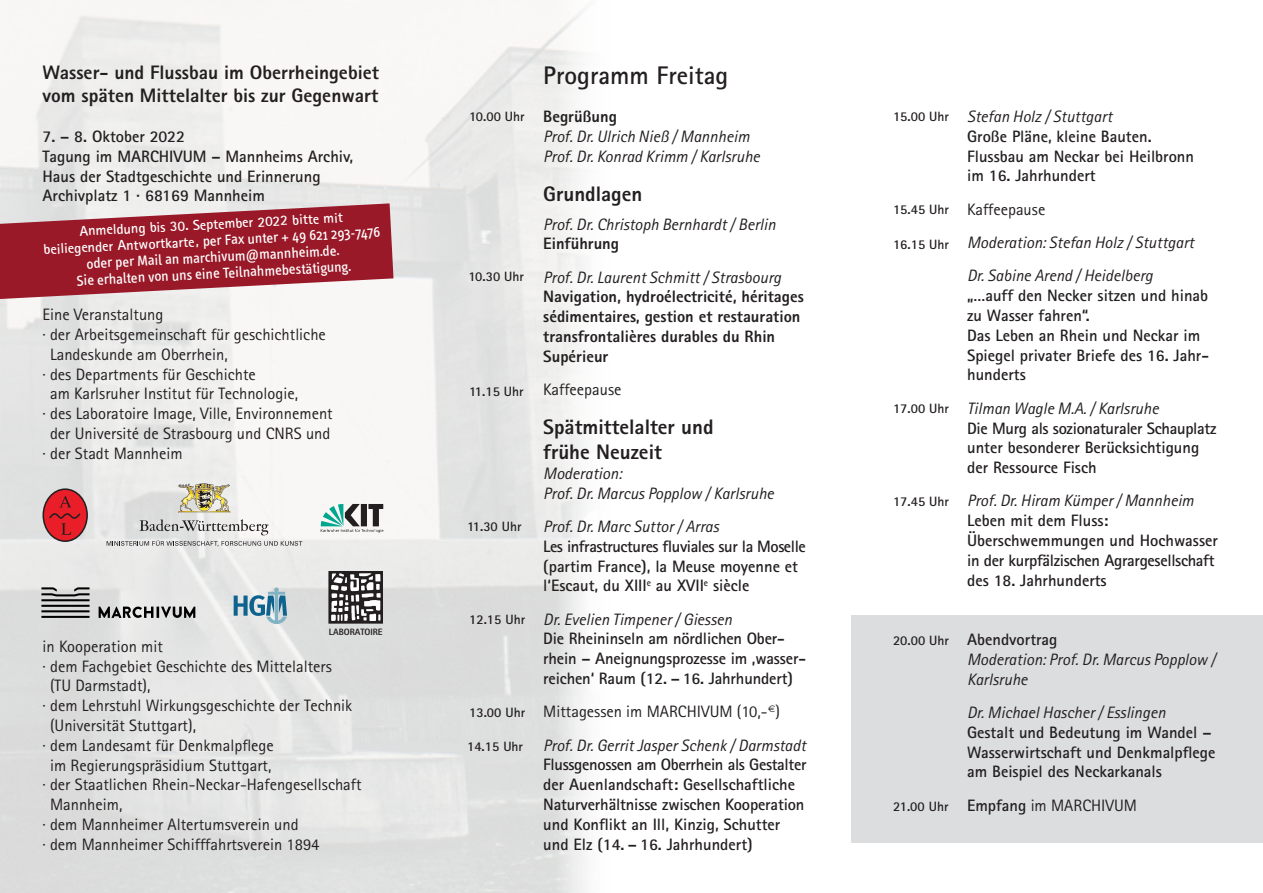
<style>
.page{position:relative;width:1263px;height:893px;background:#fff}
.page>*{position:absolute;margin:0;border:0;box-sizing:border-box;transform-origin:0 0}
.t1{font:700 25.5px "Rotis Sans Serif";color:#231f20}
.t2{font:800 21px/25.2px "Rotis Sans Serif";color:#231f20}
.t3{font:800 19.5px/23.4px "Rotis Sans Serif";color:#231f20}
.t4{font:700 16.5px/19.8px "Rotis Sans Serif";color:#231f20}
.t5{font:16.5px "Rotis Sans Serif";color:#231f20}
.t6{font:italic 16.5px/19.8px "Rotis Sans Serif";color:#231f20}
.t7{font:800 16.5px/19.8px "Rotis Sans Serif";color:#231f20}
.t8{font:15px/16.5px "Info Text";color:#fff;text-align:center}
.t9{font:700 14.25px/16.5px "Rotis Sans Serif";color:#fff;text-align:center}
.t10{font:700 13.5px "Rotis Sans Serif";color:#231f20}
.t11{font:800 9.15px "Rotis Sans Serif";color:#231f20}
.s1{font-family:"Info Text";font-weight:400;font-size:15px}
.s2{font-style:normal}
.s3{font-weight:700}
</style>
<div class="page">
<img style="left:0;top:0;width:586px;height:893px">
<div style="left:851px;top:615px;width:412px;height:227px;background:#dcdddf"></div>
<svg style="left:0;top:203px;width:393px;height:96px;background:#ab4752"></svg>
<svg style="left:321px;top:504px;width:62px;height:29px"></svg>
<hr style="left:41px;top:616px;width:49px;height:2px;background:#000001">
<hr style="left:41px;top:610px;width:49px;height:2px;background:#000001">
<hr style="left:41px;top:599px;width:49px;height:2px;background:#000001">
<hr style="left:41px;top:605px;width:49px;height:2px;background:#000001">
<svg style="left:41px;top:587px;width:49px;height:9px"></svg>
<svg style="left:99px;top:607px;width:96px;height:11px"></svg>
<svg style="left:234px;top:587px;width:53px;height:37px;background:#9ab9c7"></svg>
<svg style="left:43px;top:488px;width:45px;height:54px"></svg>
<div style="left:44px;top:490px;width:42px;height:50px;background:#ea1e28;border-radius:50%"></div>
<svg style="left:48px;top:496px;width:33px;height:39px"></svg>
<img style="left:178px;top:484px;width:55px;height:28px">
<svg style="left:107px;top:519px;width:195px;height:27px"></svg>
<svg style="left:329px;top:571px;width:54px;height:52px"></svg>
<p class="t3" style="left:43px;top:60px;width:338px">Wasser- und Flussbau im Oberrheingebiet vom späten Mittelalter bis zur Gegenwart</p>
<p class="t4" style="left:43px;top:126px;width:312px">7. – 8. Oktober 2022<br>Tagung im MARCHIVUM – Mannheims Archiv,<br>Haus der Stadtgeschichte und Erinnerung<br>Archivplatz 1 · 68169 Mannheim</p>
<p class="t9" style="left:42px;top:224px;width:339px;rotate:-3deg">Anmeldung bis 30. September 2022 bitte mit<br>beiliegender Antwortkarte, <span class="s1">per Fax unter + 49 621 293-7476</span></p>
<p class="t8" style="left:75px;top:256px;width:276px;rotate:-3deg">oder per Mail an marchivum@mannheim.de.<br>Sie erhalten von uns eine Teilnahmebestätigung.</p>
<p class="t5" style="left:43px;top:305px;width:122px">Eine Veranstaltung</p>
<p class="t5" style="left:43px;top:325px;width:285px">· der Arbeitsgemeinschaft für geschichtliche</p>
<p class="t5" style="left:50px;top:345px;width:179px">Landeskunde am Oberrhein,</p>
<p class="t5" style="left:43px;top:364px;width:215px">· des Departments für Geschichte</p>
<p class="t5" style="left:50px;top:384px;width:250px">am Karlsruher Institut für Technologie,</p>
<p class="t5" style="left:43px;top:404px;width:292px">· des Laboratoire Image, Ville, Environnement</p>
<p class="t5" style="left:50px;top:424px;width:282px">der Université de Strasbourg und CNRS und</p>
<p class="t5" style="left:43px;top:444px;width:142px">· der Stadt Mannheim</p>
<p class="t11" style="left:329px;top:626px;width:55px">LABORATOIRE</p>
<p class="t5" style="left:43px;top:636px;width:122px">in Kooperation mit</p>
<p class="t5" style="left:43px;top:656px;width:291px">· dem Fachgebiet Geschichte des Mittelalters</p>
<p class="t5" style="left:50px;top:676px;width:102px">(TU Darmstadt),</p>
<p class="t5" style="left:43px;top:696px;width:311px">· dem Lehrstuhl Wirkungsgeschichte der Technik</p>
<p class="t5" style="left:50px;top:716px;width:148px">(Universität Stuttgart),</p>
<p class="t5" style="left:43px;top:735px;width:233px">· dem Landesamt für Denkmalpflege</p>
<p class="t5" style="left:50px;top:755px;width:223px">im Regierungspräsidium Stuttgart,</p>
<p class="t5" style="left:43px;top:775px;width:321px">· der Staatlichen Rhein-Neckar-Hafengesellschaft</p>
<p class="t5" style="left:50px;top:795px;width:74px">Mannheim,</p>
<p class="t5" style="left:43px;top:815px;width:258px">· dem Mannheimer Altertumsverein und</p>
<p class="t5" style="left:43px;top:834px;width:278px">· dem Mannheimer Schifffahrtsverein 1894</p>
<h1 class="t1" style="left:543px;top:59px;width:187px">Programm Freitag</h1>
<p class="t7" style="left:543px;top:107px;width:75px">Begrüßung</p>
<p class="t6" style="left:543px;top:127px;width:218px">Prof. Dr. Ulrich Nieß / Mannheim<br>Prof. Dr. Konrad Krimm / Karlsruhe</p>
<p class="t2" style="left:543px;top:181px;width:101px">Grundlagen</p>
<p class="t6" style="left:543px;top:214px;width:234px">Prof. Dr. Christoph Bernhardt / Berlin</p>
<p class="t7" style="left:543px;top:234px;width:77px">Einführung</p>
<p class="t6" style="left:543px;top:267px;width:239px">Prof. Dr. Laurent Schmitt / Strasbourg</p>
<p class="t7" style="left:543px;top:287px;width:262px">Navigation, hydroélectricité, héritages sédimentaires, gestion et restauration transfrontalières durables du Rhin Supérieur</p>
<p class="t5" style="left:543px;top:380px;width:80px">Kaffeepause</p>
<p class="t2" style="left:543px;top:414px;width:172px">Spätmittelalter und frühe Neuzeit</p>
<p class="t6" style="left:543px;top:463px;width:232px">Moderation:<br>Prof. Dr. Marcus Popplow / Karlsruhe</p>
<p class="t6" style="left:543px;top:517px;width:177px">Prof. Dr. Marc Suttor / Arras</p>
<p class="t4" style="left:543px;top:536px;width:264px">Les infrastructures fluviales sur la Moselle (partim France), la Meuse moyenne et l‘Escaut, du XIII<sup>e</sup> au XVII<sup>e</sup> siècle</p>
<p class="t6" style="left:543px;top:609px;width:190px">Dr. Evelien Timpener / Giessen</p>
<p class="t4" style="left:543px;top:629px;width:264px">Die Rheininseln am nördlichen Ober&shy;rhein – Aneignungsprozesse im ‚wasser&shy;reichen‘ Raum (12. – 16. Jahrhundert)</p>
<p class="t6" style="left:543px;top:695px;width:264px;line-height:33.3px"><span class="s2">Mittagessen im MARCHIVUM (10,-</span> <sup>E</sup><span class="s2">)<br></span>Prof. Dr. Gerrit Jasper Schenk / Darmstadt</p>
<p class="t4" style="left:543px;top:755px;width:265px">Flussgenossen am Oberrhein als Gestalter der Auenlandschaft: Gesellschaftliche Naturverhältnisse zwischen Kooperation und Konflikt an Ill, Kinzig, Schutter und Elz (14. – 16. Jahrhundert)</p>
<p class="t10" style="left:469px;top:108px;width:57px">10.00 Uhr</p>
<p class="t10" style="left:893px;top:108px;width:57px">15.00 Uhr</p>
<p class="t10" style="left:893px;top:201px;width:57px">15.45 Uhr</p>
<p class="t10" style="left:893px;top:236px;width:57px">16.15 Uhr</p>
<p class="t10" style="left:468px;top:268px;width:57px">10.30 Uhr</p>
<p class="t10" style="left:469px;top:382px;width:56px">11.15 Uhr</p>
<p class="t10" style="left:893px;top:400px;width:57px">17.00 Uhr</p>
<p class="t10" style="left:893px;top:493px;width:57px">17.45 Uhr</p>
<p class="t10" style="left:467px;top:518px;width:56px">11.30 Uhr</p>
<p class="t10" style="left:469px;top:611px;width:57px">12.15 Uhr</p>
<p class="t10" style="left:893px;top:631px;width:57px">20.00 Uhr</p>
<p class="t10" style="left:469px;top:704px;width:57px">13.00 Uhr</p>
<p class="t10" style="left:467px;top:738px;width:57px">14.15 Uhr</p>
<p class="t10" style="left:893px;top:797px;width:57px">21.00 Uhr</p>
<p class="t6" style="left:967px;top:107px;width:147px">Stefan Holz / Stuttgart</p>
<p class="t4" style="left:967px;top:126px;width:228px">Große Pläne, kleine Bauten.<br>Flussbau am Neckar bei Heilbronn im 16. Jahrhundert</p>
<p class="t5" style="left:967px;top:199px;width:80px">Kaffeepause</p>
<p class="t6" style="left:967px;top:226px;width:228px;line-height:33.3px">Moderation: Stefan Holz / Stuttgart<br>Dr. Sabine Arend / Heidelberg</p>
<p class="t4" style="left:967px;top:285px;width:243px">„…auff den Necker sitzen und hinab zu Wasser fahren“.<br>Das Leben an Rhein und Neckar im<br>Spiegel privater Briefe des 16. Jahr&shy;hunderts</p>
<p class="t6" style="left:967px;top:398px;width:193px">Tilman Wagle M.A. / Karlsruhe</p>
<p class="t4" style="left:967px;top:418px;width:251px">Die Murg als sozionaturaler Schauplatz unter besonderer Berücksichtigung der Ressource Fisch</p>
<p class="t6" style="left:967px;top:491px;width:228px">Prof. Dr. Hiram Kümper / Mannheim</p>
<p class="t4" style="left:967px;top:510px;width:252px">Leben mit dem Fluss:<br>Überschwemmungen und Hochwasser in der kurpfälzischen Agrargesellschaft des 18. Jahrhunderts</p>
<p class="t4" style="left:967px;top:629px;width:92px">Abendvortrag</p>
<p class="t6" style="left:967px;top:649px;width:250px">Moderation: Prof. Dr. Marcus Popplow /<br>Karlsruhe</p>
<p class="t6" style="left:967px;top:703px;width:200px">Dr. Michael Hascher / Esslingen</p>
<p class="t4" style="left:967px;top:722px;width:250px">Gestalt und Bedeutung im Wandel –<br>Wasserwirtschaft und Denkmalpflege am Beispiel des Neckarkanals</p>
<p class="t5" style="left:967px;top:795px;width:171px"><span class="s3">Empfang</span> im MARCHIVUM</p>
</div>
